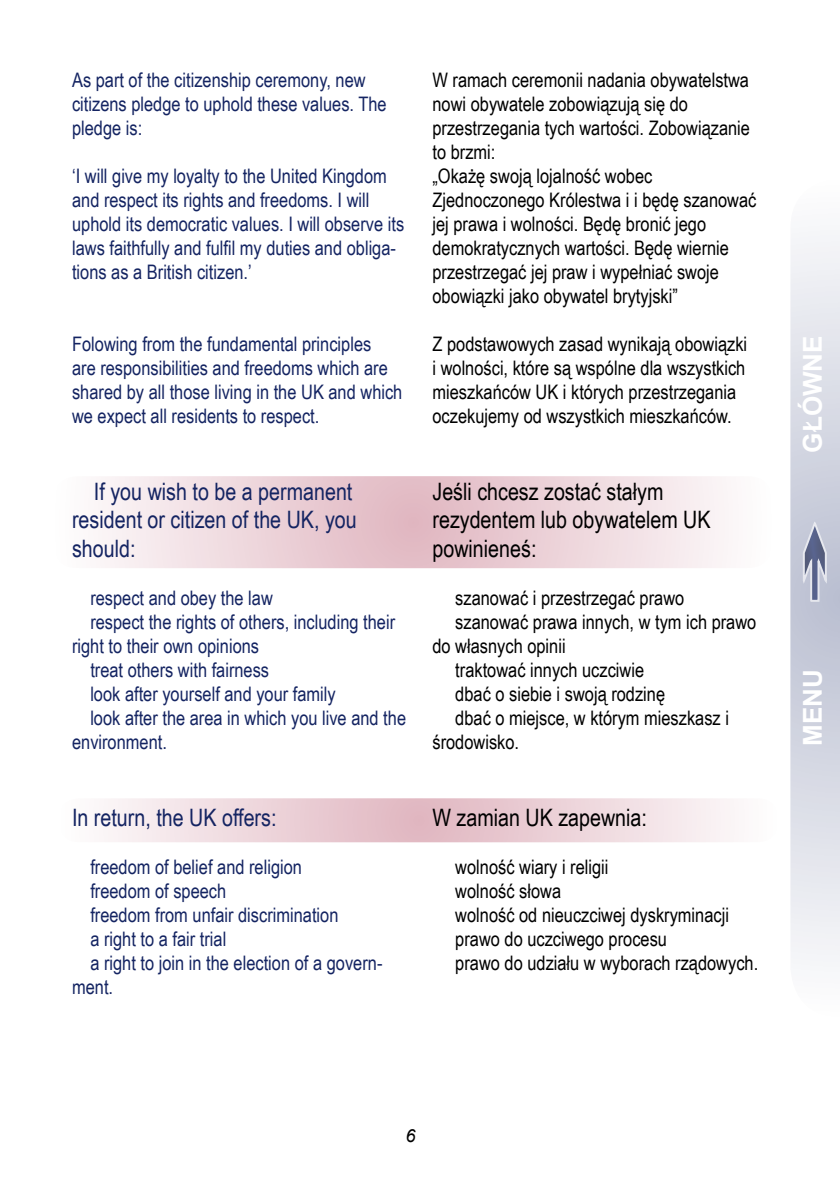
<style>
.page{position:relative;width:840px;height:1191px;background:#fff}
.page>*{position:absolute;margin:0;border:0;box-sizing:border-box;transform-origin:0 0}
.t1{font:700 26px "Arial";color:#fff}
.t2{font:24px/28.8px "Arial Narrow";color:#142462}
.t3{font:24px/28.8px "Arial Narrow";color:#000}
.t4{font:20px/24px "Arial Narrow";color:#000}
.t5{font:20px/24px "Arial Narrow";color:#142462}
.t6{font:italic 18px "Arial";color:#000}
</style>
<div class="page">
<svg style="left:790px;top:235px;width:49px;height:727px;background:#dcdee7"></svg>
<div style="left:789px;top:505px;width:48px;height:113px;background:#c3c7d6"></div>
<svg style="left:803px;top:522px;width:24px;height:80px"></svg>
<svg style="left:58px;top:798px;width:720px;height:44px"></svg>
<svg style="left:52px;top:476px;width:720px;height:92px"></svg>
<p class="t5" style="left:72px;top:67px;width:316px">As part of the citizenship ceremony, new citizens pledge to uphold these values. The pledge is:</p>
<p class="t5" style="left:72px;top:163px;width:333px">‘I will give my loyalty to the United Kingdom and respect its rights and freedoms. I will uphold its democratic values. I will observe its laws faithfully and fulfil my duties and obliga&shy;tions as a British citizen.’</p>
<p class="t5" style="left:72px;top:331px;width:332px">Folowing from the fundamental principles<br>are responsibilities and freedoms which are shared by all those living in the UK and which we expect all residents to respect.</p>
<p class="t2" style="left:72px;top:476px;width:286px;text-indent:22px">If you wish to be a permanent resident or citizen of the UK, you should:</p>
<p class="t5" style="left:90px;top:585px;width:184px">respect and obey the law</p>
<p class="t5" style="left:90px;top:609px;width:306px">respect the rights of others, including their</p>
<p class="t5" style="left:72px;top:633px;width:188px">right to their own opinions</p>
<p class="t5" style="left:90px;top:657px;width:180px">treat others with fairness</p>
<p class="t5" style="left:90px;top:681px;width:247px">look after yourself and your family</p>
<p class="t5" style="left:90px;top:705px;width:317px">look after the area in which you live and the</p>
<p class="t5" style="left:72px;top:729px;width:96px">environment.</p>
<p class="t2" style="left:72px;top:802px;width:206px">In return, the UK offers:</p>
<p class="t5" style="left:90px;top:854px;width:213px">freedom of belief and religion</p>
<p class="t5" style="left:90px;top:878px;width:137px">freedom of speech</p>
<p class="t5" style="left:90px;top:902px;width:249px">freedom from unfair discrimination</p>
<p class="t5" style="left:90px;top:926px;width:137px">a right to a fair trial</p>
<p class="t5" style="left:90px;top:950px;width:293px">a right to join in the election of a govern-</p>
<p class="t5" style="left:72px;top:974px;width:43px">ment.</p>
<p class="t4" style="left:432px;top:67px;width:325px">W ramach ceremonii nadania obywatelstwa nowi obywatele zobowiązują się do przestrzegania tych wartości. Zobowiązanie to brzmi:<br>„Okażę swoją lojalność wobec Zjednoczonego Królestwa i i będę szanować jej prawa i wolności. Będę bronić jego demokratycznych wartości. Będę wiernie przestrzegać jej praw i wypełniać swoje obowiązki jako obywatel brytyjski”</p>
<p class="t4" style="left:432px;top:331px;width:316px">Z podstawowych zasad wynikają obowiązki i wolności, które są wspólne dla wszystkich mieszkańców UK i których przestrzegania oczekujemy od wszystkich mieszkańców.</p>
<p class="t3" style="left:432px;top:476px;width:279px">Jeśli chcesz zostać stałym rezydentem lub obywatelem UK powinieneś:</p>
<p class="t4" style="left:455px;top:585px;width:230px">szanować i przestrzegać prawo</p>
<p class="t4" style="left:455px;top:609px;width:302px">szanować prawa innych, w tym ich prawo</p>
<p class="t4" style="left:432px;top:633px;width:135px">do własnych opinii</p>
<p class="t4" style="left:455px;top:657px;width:190px">traktować innych uczciwie</p>
<p class="t4" style="left:455px;top:681px;width:211px">dbać o siebie i swoją rodzinę</p>
<p class="t4" style="left:455px;top:705px;width:275px">dbać o miejsce, w którym mieszkasz i</p>
<p class="t4" style="left:432px;top:729px;width:88px">środowisko.</p>
<p class="t3" style="left:432px;top:802px;width:216px">W zamian UK zapewnia:</p>
<p class="t4" style="left:455px;top:854px;width:304px">wolność wiary i religii<br>wolność słowa<br>wolność od nieuczciwej dyskryminacji prawo do uczciwego procesu<br>prawo do udziału w wyborach rządowych.</p>
<h1 class="t1" style="left:793px;top:452px;width:119px;rotate:-90deg">GŁÓWNE</h1>
<h1 class="t1" style="left:793px;top:746px;width:78px;rotate:-90deg">MENU</h1>
<p class="t6" style="left:405px;top:1123px;width:12px">6</p>
</div>
